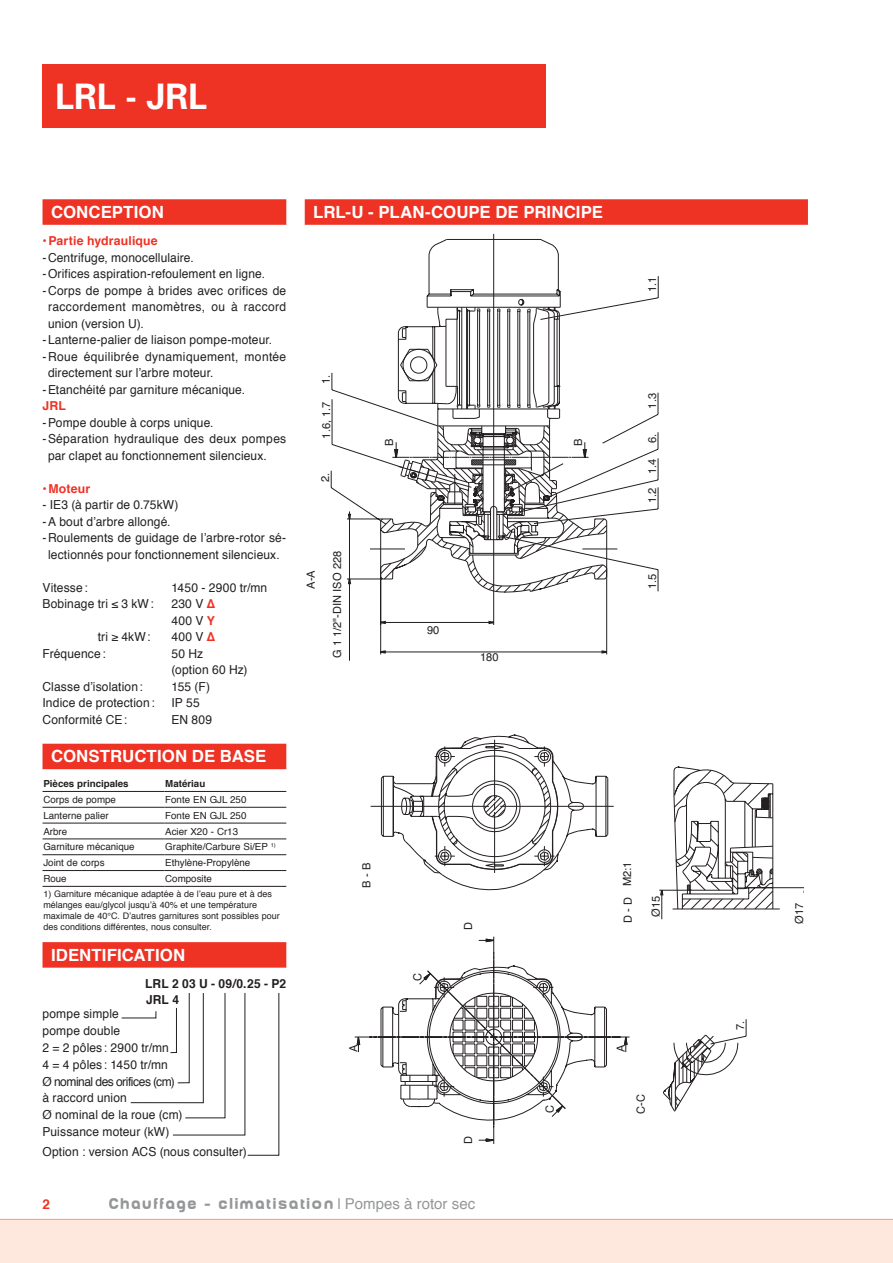
<style>
.page{position:relative;width:893px;height:1263px;background:#fff}
.page>*{position:absolute;margin:0;border:0;box-sizing:border-box;transform-origin:0 0}
.t1{font:700 35.25px "Univers";color:#fff}
.t2{font:700 16.8px "Helvetica";letter-spacing:.005em;color:#fff}
.t3{font:900 15px "Baby Mine";letter-spacing:.025em;color:#949698}
.t4{font:700 13.5px "Helvetica";color:#ee3224}
.t5{font:12.45px/16.5px "Helvetica";letter-spacing:.015em;color:#231f20}
.t6{font:700 12.45px/16.5px "Helvetica";letter-spacing:.015em;color:#231f20}
.t7{font:700 12.3px "Helvetica";letter-spacing:.01em;color:#ee3224}
.t8{font:11.25px "Helvetica";color:#231f20}
.t9{font:9.75px "Helvetica";color:#231f20}
.t10{font:700 9.75px "Helvetica";color:#231f20}
.t11{font:9px/10.8px "Helvetica";color:#231f20}
.s1{font-weight:700;font-size:12.3px;color:#ee3224}
.s2{font-family:"Helvetica";font-weight:400}
</style>
<div class="page">
<div style="left:43px;top:64px;width:503px;height:64px;background:#ee3224"></div>
<svg style="left:354px;top:234px;width:305px;height:910px"></svg>
<svg style="left:437px;top:896px;width:336px;height:246px"></svg>
<svg style="left:347px;top:448px;width:457px;height:448px"></svg>
<div style="left:43px;top:199px;width:243px;height:26px;background:#ee3224"></div>
<div style="left:43px;top:744px;width:243px;height:25px;background:#ee3224"></div>
<div style="left:43px;top:942px;width:243px;height:26px;background:#ee3224"></div>
<hr style="left:43px;top:791px;width:121px;height:1px;background:#231f20">
<hr style="left:164px;top:791px;width:122px;height:1px;background:#231f20">
<hr style="left:43px;top:807px;width:121px;height:1px;background:#231f20">
<hr style="left:164px;top:807px;width:122px;height:1px;background:#231f20">
<hr style="left:43px;top:823px;width:121px;height:1px;background:#231f20">
<hr style="left:164px;top:823px;width:122px;height:1px;background:#231f20">
<hr style="left:43px;top:839px;width:121px;height:1px;background:#231f20">
<hr style="left:164px;top:839px;width:122px;height:1px;background:#231f20">
<hr style="left:43px;top:854px;width:121px;height:1px;background:#231f20">
<hr style="left:164px;top:854px;width:122px;height:1px;background:#231f20">
<hr style="left:43px;top:870px;width:121px;height:1px;background:#231f20">
<hr style="left:164px;top:870px;width:122px;height:1px;background:#231f20">
<hr style="left:43px;top:886px;width:121px;height:1px;background:#231f20">
<hr style="left:164px;top:886px;width:122px;height:1px;background:#231f20">
<div style="left:305px;top:199px;width:503px;height:26px;background:#ee3224"></div>
<svg style="left:121px;top:993px;width:159px;height:163px"></svg>
<div style="left:0;top:1218px;width:893px;height:45px;background:#fee8dd"></div>
<h1 class="t1" style="left:55px;top:76px;width:154px">LRL - JRL</h1>
<h2 class="t2" style="left:51px;top:198px;width:114px">CONCEPTION</h2>
<p class="t7" style="left:43px;top:231px;width:117px">• Partie hydraulique</p>
<p class="t5" style="left:43px;top:250px;width:153px">- Centrifuge, monocellulaire.</p>
<p class="t5" style="left:43px;top:266px;width:224px">- Orifices aspiration-refoulement en ligne.</p>
<p class="t5" style="left:48px;top:283px;width:240px;text-align:justify;text-indent:-6px">- Corps de pompe à brides avec orifices de raccordement manomètres, ou à raccord union (version U).</p>
<p class="t5" style="left:43px;top:332px;width:231px">- Lanterne-palier de liaison pompe-moteur.</p>
<p class="t5" style="left:48px;top:349px;width:240px;text-indent:-6px">- Roue équilibrée dynamiquement, montée directement sur l’arbre moteur.</p>
<p class="t5" style="left:43px;top:382px;width:204px">- Etanchéité par garniture mécanique.</p>
<p class="t7" style="left:43px;top:396px;width:25px">JRL</p>
<p class="t5" style="left:43px;top:415px;width:173px">- Pompe double à corps unique.</p>
<p class="t5" style="left:48px;top:431px;width:240px;text-indent:-6px">- Séparation hydraulique des deux pompes par clapet au fonctionnement silencieux.</p>
<p class="t7" style="left:43px;top:479px;width:49px">• Moteur</p>
<p class="t5" style="left:43px;top:497px;width:138px">- IE3 (à partir de 0.75kW)</p>
<p class="t5" style="left:43px;top:514px;width:130px">- A bout d’arbre allongé.</p>
<p class="t5" style="left:43px;top:530px;width:245px;text-align:center">- Roulements de guidage de l’arbre-rotor sé&shy;lectionnés pour fonctionnement silencieux.</p>
<p class="t5" style="left:43px;top:580px;width:47px">Vitesse:</p>
<p class="t5" style="left:172px;top:580px;width:97px">1450 - 2900 tr/mn</p>
<p class="t5" style="left:43px;top:596px;width:113px">Bobinage tri ≤ 3 kW:</p>
<p class="t5" style="left:172px;top:596px;width:45px">230 V <span class="s1">∆<br></span>400 V <span class="s1">Y</span></p>
<p class="t5" style="left:98px;top:629px;width:54px">tri ≥ 4kW:</p>
<p class="t5" style="left:172px;top:629px;width:44px">400 V <span class="s1">∆</span></p>
<p class="t5" style="left:43px;top:646px;width:65px">Fréquence:</p>
<p class="t5" style="left:172px;top:646px;width:77px">50 Hz<br>(option 60 Hz)</p>
<p class="t5" style="left:43px;top:679px;width:102px">Classe d’isolation:</p>
<p class="t5" style="left:172px;top:679px;width:40px">155 (F)</p>
<p class="t5" style="left:43px;top:695px;width:114px">Indice de protection:</p>
<p class="t5" style="left:172px;top:695px;width:30px">IP 55</p>
<p class="t5" style="left:43px;top:712px;width:86px">Conformité CE:</p>
<p class="t5" style="left:172px;top:712px;width:42px">EN 809</p>
<h2 class="t2" style="left:51px;top:743px;width:217px">CONSTRUCTION DE BASE</h2>
<p class="t10" style="left:43px;top:776px;width:87px">Pièces principales</p>
<p class="t10" style="left:165px;top:776px;width:42px">Matériau</p>
<p class="t9" style="left:43px;top:792px;width:74px">Corps de pompe</p>
<p class="t9" style="left:165px;top:792px;width:83px">Fonte EN GJL 250</p>
<p class="t9" style="left:43px;top:808px;width:67px">Lanterne palier</p>
<p class="t9" style="left:165px;top:808px;width:83px">Fonte EN GJL 250</p>
<p class="t9" style="left:43px;top:824px;width:25px">Arbre</p>
<p class="t9" style="left:165px;top:824px;width:74px">Acier X20 - Cr13</p>
<p class="t9" style="left:43px;top:839px;width:93px">Garniture mécanique</p>
<p class="t9" style="left:165px;top:839px;width:112px">Graphite/Carbure Si/EP <sup>1)</sup></p>
<p class="t9" style="left:43px;top:855px;width:63px">Joint de corps</p>
<p class="t9" style="left:165px;top:855px;width:87px">Ethylène-Propylène</p>
<p class="t9" style="left:43px;top:871px;width:25px">Roue</p>
<p class="t9" style="left:165px;top:871px;width:48px">Composite</p>
<p class="t11" style="left:43px;top:889px;width:238px">1) Garniture mécanique adaptée à de l’eau pure et à des mélanges eau/glycol jusqu’à 40% et une température maximale de 40°C. D’autres garnitures sont possibles pour des conditions différentes, nous consulter.</p>
<h2 class="t2" style="left:51px;top:941px;width:136px">IDENTIFICATION</h2>
<p class="t6" style="left:145px;top:975px;width:143px">LRL 2 03 U - 09/0.25 - P2<br>JRL 4</p>
<p class="t5" style="left:43px;top:1005px;width:141px;line-height:17px">pompe simple<br>pompe double<br>2 = 2 pôles: 2900 tr/mn<br>4 = 4 pôles: 1450 tr/mn<br>Ø nominal des orifices (cm) à raccord union<br>Ø nominal de la roue (cm)<br>Puissance moteur (kW)</p>
<p class="t5" style="left:43px;top:1144px;width:206px">Option : version ACS (nous consulter)</p>
<h2 class="t2" style="left:313px;top:198px;width:291px">LRL-U - PLAN-COUPE DE PRINCIPE</h2>
<p class="t8" style="left:316px;top:384px;width:11px;rotate:-90deg">1.</p>
<p class="t8" style="left:316px;top:439px;width:39px;rotate:-90deg">1.6, 1.7</p>
<p class="t8" style="left:316px;top:482px;width:11px;rotate:-90deg">2.</p>
<p class="t8" style="left:301px;top:589px;width:20px;rotate:-90deg">A-A</p>
<p class="t8" style="left:327px;top:658px;width:109px;rotate:-90deg">G 1 1/2"-DIN ISO 228</p>
<p class="t8" style="left:380px;top:446px;width:9px;rotate:-90deg">B</p>
<p class="t8" style="left:569px;top:446px;width:9px;rotate:-90deg">B</p>
<p class="t8" style="left:427px;top:620px;width:14px">90</p>
<p class="t8" style="left:480px;top:647px;width:20px">180</p>
<p class="t8" style="left:643px;top:292px;width:17px;rotate:-90deg">1.1</p>
<p class="t8" style="left:642px;top:409px;width:17px;rotate:-90deg">1.3</p>
<p class="t8" style="left:642px;top:443px;width:11px;rotate:-90deg">6.</p>
<p class="t8" style="left:642px;top:503px;width:46px;rotate:-90deg">1.2 1.4</p>
<p class="t8" style="left:642px;top:589px;width:17px;rotate:-90deg">1.5</p>
<p class="t8" style="left:357px;top:888px;width:26px;rotate:-90deg">B - B</p>
<p class="t8" style="left:408px;top:981px;width:10px;rotate:-90deg">C</p>
<p class="t8" style="left:459px;top:930px;width:10px;rotate:-90deg">D</p>
<p class="t8" style="left:618px;top:923px;width:63px;rotate:-90deg">D - D M2:1</p>
<p class="t8" style="left:344px;top:1052px;width:9px;rotate:-90deg">A</p>
<p class="t8" style="left:611px;top:1052px;width:9px;rotate:-90deg">A</p>
<p class="t8" style="left:646px;top:916px;width:23px;rotate:-90deg">Ø15</p>
<p class="t8" style="left:789px;top:924px;width:23px;rotate:-90deg">Ø17</p>
<p class="t8" style="left:730px;top:1030px;width:11px;rotate:-90deg">7.</p>
<p class="t8" style="left:459px;top:1144px;width:10px;rotate:-90deg">D</p>
<p class="t8" style="left:540px;top:1113px;width:10px;rotate:-90deg">C</p>
<p class="t8" style="left:631px;top:1114px;width:21px;rotate:-90deg">C-C</p>
<p class="t4" style="left:43px;top:1193px;width:9px">2</p>
<p class="t3" style="left:108px;top:1195px;width:369px">Chauffage - climatisation <span class="s2">| Pompes à rotor sec</span></p>
</div>
